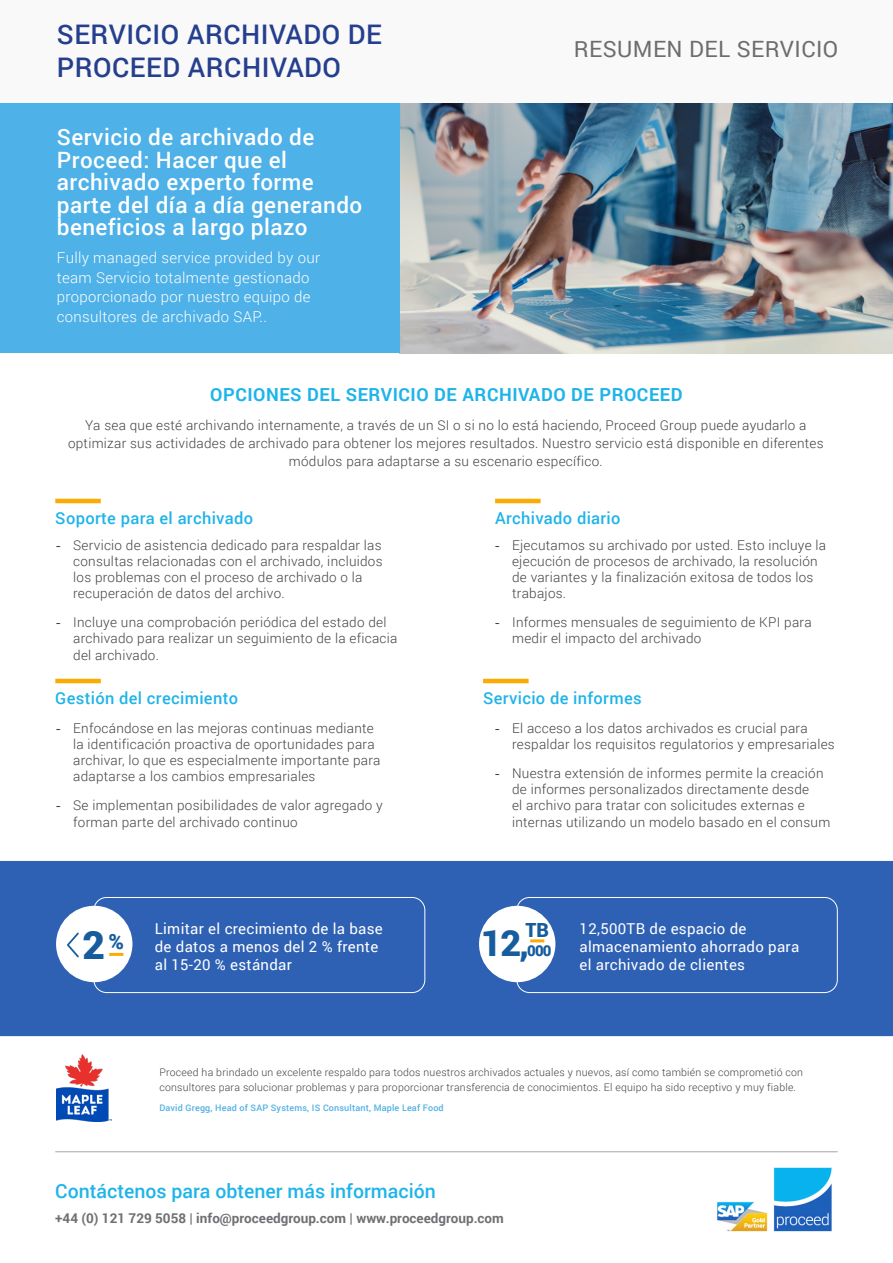
<style>
.page{position:relative;width:893px;height:1263px;background:#fff}
.page>*{position:absolute;margin:0;border:0;box-sizing:border-box;transform-origin:0 0}
.Paragraph_Style_1{font:900 39px "Roboto";color:#175d9e}
.Paragraph_Style_1-2{font:900 36px "Roboto";color:#175d9e}
.t1{font:500 27px/32.4px "Roboto";letter-spacing:.02em;color:#253f8e}
.bullet{font:500 22.5px/22.5px "Roboto";letter-spacing:.02em;color:#fff}
.t2{font:22.5px "Roboto";letter-spacing:.02em;color:#6d6d6d}
.Paragraph_Style_1-3{font:900 21px "Roboto";color:#175d9e}
.Paragraph_Style_1-4{font:500 19.5px "Roboto";color:#1fb4e9}
.Paragraph_Style_1-5{font:900 19.5px "Roboto";color:#175d9e}
.t3{font:700 18px "Roboto";letter-spacing:.03em;color:#1fb4e9}
.heading_2{font:500 16.5px "Roboto";letter-spacing:.02em;color:#1fb4e9}
.bullet-2{font:15px/18px "Roboto";letter-spacing:.02em;color:#fff}
.bullet-3{font:300 15px/19.5px "Roboto";letter-spacing:.02em;color:#fff}
.Paragraph_Style_1-6{font:900 15px "Roboto";color:#175d9e}
.Paragraph_top_main{font:300 13.5px/16.2px "Roboto";letter-spacing:.02em;color:#414243}
.Paragraph_Style_1-7{font:700 13.5px "Roboto";color:#6f7073}
.Paragraph_Style_1-8{font:300 10.5px "Roboto";letter-spacing:.02em;color:#414243}
.Paragraph_Style_1-9{font:500 9px "Roboto";letter-spacing:.02em;color:#50b0e3}
.s1{font-family:"Arial";font-weight:400}
</style>
<div class="page">
<hr style="left:55px;top:1151px;width:783px;height:1px;background:#a5a6aa">
<img style="left:717px;top:1167px;width:115px;height:65px">
<img style="left:400px;top:103px;width:493px;height:250px">
<div style="left:0;top:65px;width:400px;height:288px;background:#4eb1e8"></div>
<div style="left:0;top:0;width:893px;height:102px;background:#f9f9f9"></div>
<hr style="left:55px;top:499px;width:46px;height:4px;background:#fcab03">
<hr style="left:55px;top:679px;width:46px;height:4px;background:#fcab03">
<hr style="left:495px;top:499px;width:46px;height:4px;background:#fcab03">
<hr style="left:483px;top:679px;width:46px;height:4px;background:#fcab03">
<div style="left:0;top:861px;width:893px;height:175px;background:#2e61b4"></div>
<div style="left:94px;top:897px;width:331px;height:96px;border:1px solid #fff;border-radius:13px"></div>
<div style="left:516px;top:897px;width:322px;height:96px;border:1px solid #fff;border-radius:13px"></div>
<div style="left:57px;top:906px;width:75px;height:75px;background:#fff;border-radius:50%"></div>
<div style="left:56px;top:906px;width:76px;height:76px;border:2px solid #fff;border-radius:50%"></div>
<div style="left:480px;top:906px;width:75px;height:75px;background:#fff;border-radius:50%"></div>
<div style="left:479px;top:906px;width:76px;height:76px;border:2px solid #fff;border-radius:50%"></div>
<hr style="left:109px;top:953px;width:14px;height:3px;background:#fcab03">
<hr style="left:530px;top:939px;width:14px;height:3px;background:#fcab03">
<img style="left:57px;top:1055px;width:55px;height:66px">
<svg style="left:67px;top:932px;width:12px;height:25px"></svg>
<p class="t1" style="left:57px;top:17px;width:326px">SERVICIO ARCHIVADO DE<br>PROCEED ARCHIVADO</p>
<p class="bullet" style="left:57px;top:125px;width:307px">Servicio de archivado de<br>Proceed: Hacer que el archivado experto forme parte del día a día generando beneficios a largo plazo</p>
<p class="bullet-3" style="left:57px;top:248px;width:265px">Fully managed service provided by our team Servicio totalmente gestionado proporcionado por nuestro equipo de consultores de archivado SAP..</p>
<p class="t2" style="left:574px;top:33px;width:266px">RESUMEN DEL SERVICIO</p>
<p class="t3" style="left:210px;top:382px;width:474px">OPCIONES DEL SERVICIO DE ARCHIVADO DE PROCEED</p>
<p class="Paragraph_top_main" style="left:68px;top:415px;width:757px;line-height:18px;text-align:center">Ya sea que esté archivando internamente, a través de un SI o si no lo está haciendo, Proceed Group puede ayudarlo a optimizar sus actividades de archivado para obtener los mejores resultados. Nuestro servicio está disponible en diferentes módulos para adaptarse a su escenario específico.</p>
<p class="heading_2" style="left:55px;top:507px;width:199px">Soporte para el archivado</p>
<p class="Paragraph_top_main" style="left:73px;top:536px;width:311px;text-indent:-17px"><span class="s1">-</span> Servicio de asistencia dedicado para respaldar las consultas relacionadas con el archivado, incluidos los problemas con el proceso de archivado o la recuperación de datos del archivo.</p>
<p class="Paragraph_top_main" style="left:73px;top:614px;width:326px;text-indent:-17px"><span class="s1">-</span> Incluye una comprobación periódica del estado del archivado para realizar un seguimiento de la eficacia del archivado.</p>
<p class="heading_2" style="left:55px;top:687px;width:184px">Gestión del crecimiento</p>
<p class="Paragraph_top_main" style="left:73px;top:719px;width:309px;text-indent:-17px"><span class="s1">-</span> Enfocándose en las mejoras continuas mediante la identificación proactiva de oportunidades para archivar, lo que es especialmente importante para adaptarse a los cambios empresariales</p>
<p class="Paragraph_top_main" style="left:73px;top:797px;width:311px;text-indent:-17px"><span class="s1">-</span> Se implementan posibilidades de valor agregado y forman parte del archivado continuo</p>
<p class="heading_2" style="left:495px;top:507px;width:127px">Archivado diario</p>
<p class="Paragraph_top_main" style="left:512px;top:536px;width:315px;text-indent:-17px"><span class="s1">-</span> Ejecutamos su archivado por usted. Esto incluye la ejecución de procesos de archivado, la resolución de variantes y la finalización exitosa de todos los trabajos.</p>
<p class="Paragraph_top_main" style="left:512px;top:614px;width:301px;text-indent:-17px"><span class="s1">-</span> Informes mensuales de seguimiento de KPI para medir el impacto del archivado</p>
<p class="heading_2" style="left:483px;top:687px;width:160px">Servicio de informes</p>
<p class="Paragraph_top_main" style="left:512px;top:719px;width:324px;text-indent:-17px"><span class="s1">-</span> El acceso a los datos archivados es crucial para respaldar los requisitos regulatorios y empresariales</p>
<p class="Paragraph_top_main" style="left:512px;top:765px;width:320px;text-indent:-17px"><span class="s1">-</span> Nuestra extensión de informes permite la creación de informes personalizados directamente desde<br>el archivo para tratar con solicitudes externas e internas utilizando un modelo basado en el consum</p>
<p class="bullet-2" style="left:155px;top:919px;width:230px">Limitar el crecimiento de la base de datos a menos del 2 % frente</p>
<p class="Paragraph_Style_1-5" style="left:525px;top:916px;width:25px">TB</p>
<p class="Paragraph_Style_1-3" style="left:109px;top:927px;width:17px">%</p>
<p class="Paragraph_Style_1-2" style="left:481px;top:918px;width:49px">12,</p>
<p class="Paragraph_Style_1" style="left:83px;top:917px;width:24px">2</p>
<p class="Paragraph_Style_1-6" style="left:527px;top:940px;width:26px">000</p>
<p class="bullet-2" style="left:155px;top:955px;width:139px">al 15-20 % estándar</p>
<p class="bullet-2" style="left:580px;top:919px;width:168px">12,500TB de espacio de</p>
<p class="bullet-2" style="left:580px;top:937px;width:221px">almacenamiento ahorrado para</p>
<p class="bullet-2" style="left:580px;top:955px;width:167px">el archivado de clientes</p>
<p class="Paragraph_Style_1-8" style="left:159px;top:1065px;width:645px">Proceed ha brindado un excelente respaldo para todos nuestros archivados actuales y nuevos, así como también se comprometió con</p>
<p class="Paragraph_Style_1-8" style="left:159px;top:1080px;width:638px">consultores para solucionar problemas y para proporcionar transferencia de conocimientos. El equipo ha sido receptivo y muy fiable.</p>
<p class="Paragraph_Style_1-9" style="left:159px;top:1101px;width:286px">David Gregg, Head of SAP Systems, IS Consultant, Maple Leaf Food</p>
<p class="Paragraph_Style_1-4" style="left:55px;top:1177px;width:382px">Contáctenos para obtener más información</p>
<p class="Paragraph_Style_1-7" style="left:55px;top:1209px;width:450px">+44 (0) 121 729 5058 | info@proceedgroup.com | www.proceedgroup.com</p>
</div>
